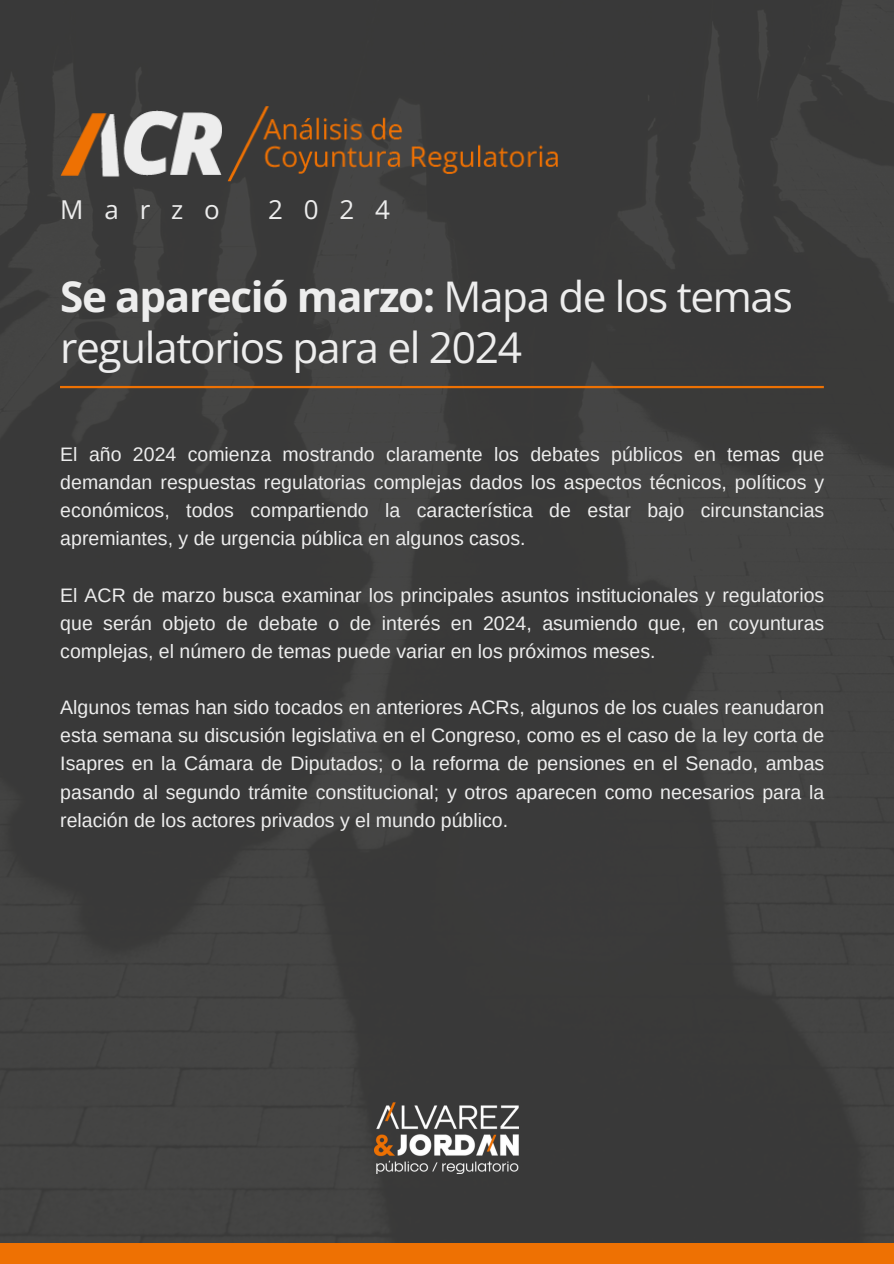
<style>
.page{position:relative;width:894px;height:1264px;background:#fff}
.page>*{position:absolute;margin:0;border:0;box-sizing:border-box;transform-origin:0 0}
.t1{font:42.45px "Open Sans";letter-spacing:-.03em;color:#ededed}
.t2{font:700 42.3px "Open Sans";letter-spacing:-.03em;color:#ededed}
.t3{font:25.95px "Open Sans";letter-spacing:.8em;color:#ededed}
.t4{font:19.5px/28.2px "Arimo";color:#ededed;text-align:justify}
.s1{font-weight:400}
</style>
<div class="page">
<img style="left:0;top:0;width:893px;height:1243px">
<div style="left:0;top:1243px;width:893px;height:20px;background:#ee7103"></div>
<hr style="left:60px;top:386px;width:763px;height:2px;background:#ed7103">
<img style="left:374px;top:1099px;width:144px;height:74px">
<img style="left:60px;top:106px;width:499px;height:76px">
<p class="t3" style="left:60px;top:191px;width:161px">Marzo</p>
<p class="t3" style="left:268px;top:191px;width:123px">2024</p>
<p class="t2" style="left:60px;top:267px;width:734px">Se apareció marzo: <span class="s1">Mapa de los temas</span></p>
<p class="t1" style="left:60px;top:318px;width:463px">regulatorios para el 2024</p>
<h1 class="t4" style="left:60px;top:440px;width:765px">El año 2024 comienza mostrando claramente los debates públicos en temas que demandan respuestas regulatorias complejas dados los aspectos técnicos, políticos y económicos, todos compartiendo la característica de estar bajo circunstancias apremiantes, y de urgencia pública en algunos casos.</h1>
<h1 class="t4" style="left:60px;top:580px;width:765px">El ACR de marzo busca examinar los principales asuntos institucionales y regulatorios que serán objeto de debate o de interés en 2024, asumiendo que, en coyunturas complejas, el número de temas puede variar en los próximos meses.</h1>
<p class="t4" style="left:60px;top:693px;width:765px">Algunos temas han sido tocados en anteriores ACRs, algunos de los cuales reanudaron esta semana su discusión legislativa en el Congreso, como es el caso de la ley corta de Isapres en la Cámara de Diputados; o la reforma de pensiones en el Senado, ambas pasando al segundo trámite constitucional; y otros aparecen como necesarios para la relación de los actores privados y el mundo público.</p>
</div>
